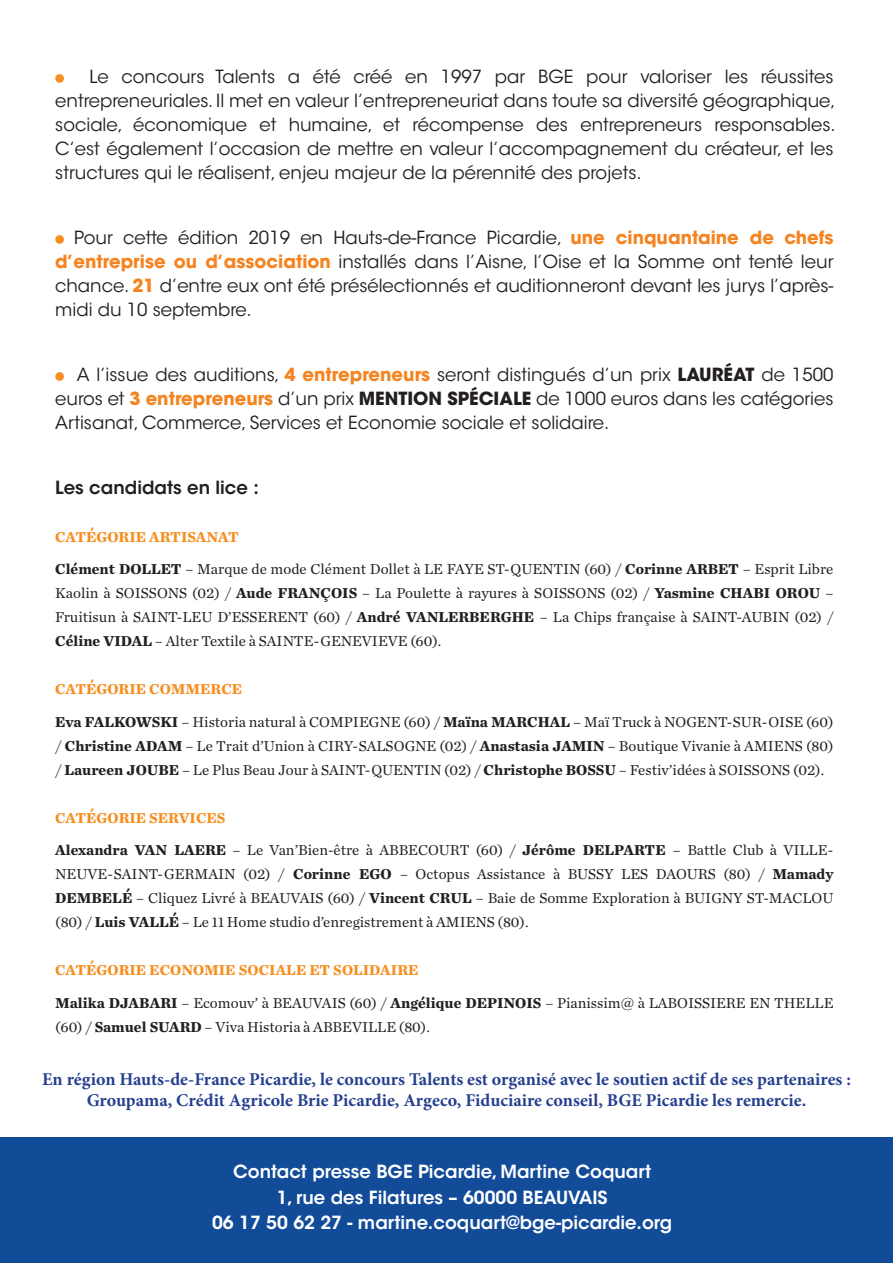
<style>
.page{position:relative;width:893px;height:1263px;background:#fff}
.page>*{position:absolute;margin:0;border:0;box-sizing:border-box;transform-origin:0 0}
.t1{font:18px/24px "ITC Avant Garde Std";color:#231f20;text-align:justify}
.t2{font:700 18px/21.6px "Minion Pro";color:#253f8e;text-align:center}
.t3{font:600 18px/25.5px "ITC Avant Garde Std";color:#fff;text-align:center}
.t4{font:600 18px "ITC Avant Garde Std";color:#231f20}
.t5{font:15px/24px "Chronicle Text G1";color:#231f20}
.s1{font-weight:700;color:#f58420}
.s2{font-weight:700}
.s3{font-weight:700;color:#f68f21}
</style>
<div class="page">
<div style="left:0;top:1137px;width:893px;height:126px;background:#124b98"></div>
<div style="left:55px;top:74px;width:9px;height:9px;background:#f68f21;border-radius:50%"></div>
<div style="left:55px;top:235px;width:9px;height:9px;background:#f68f21;border-radius:50%"></div>
<div style="left:55px;top:372px;width:9px;height:9px;background:#f68f21;border-radius:50%"></div>
<p class="t1" style="left:55px;top:64px;width:782px;text-align:left;text-indent:34px">Le concours Talents a été créé en 1997 par BGE pour valoriser les réussites entrepreneuriales. Il met en valeur l’entrepreneuriat dans toute sa diversité géographique, sociale, économique et humaine, et récompense des entrepreneurs responsables.<br>C’est également l’occasion de mettre en valeur l’accompagnement du créateur, et les structures qui le réalisent, enjeu majeur de la pérennité des projets.</p>
<p class="t1" style="left:55px;top:226px;width:780px;text-indent:19px">Pour cette édition 2019 en Hauts-de-France Picardie, <span class="s1">une cinquantaine de chefs d’entreprise ou d’association</span> installés dans l’Aisne, l’Oise et la Somme ont tenté leur chance. <span class="s1">21</span> d’entre eux ont été présélectionnés et auditionneront devant les jurys l’après&shy;midi du 10 septembre.</p>
<p class="t1" style="left:55px;top:363px;width:780px;text-indent:22px">A l’issue des auditions, <span class="s1">4 entrepreneurs</span> seront distingués d’un prix <span class="s2">LAURÉAT</span> de 1500 euros et <span class="s1">3 entrepreneurs</span> d’un prix <span class="s2">MENTION SPÉCIALE</span> de 1000 euros dans les catégories Artisanat, Commerce, Services et Economie sociale et solidaire.</p>
<p class="t4" style="left:55px;top:476px;width:205px">Les candidats en lice :</p>
<p class="t5" style="left:55px;top:520px;width:780px;line-height:32.5px"><span class="s3">CATÉGORIE ARTISANAT<br></span><span class="s2">Clément DOLLET</span> – Marque de mode Clément Dollet à LE FAYE ST-QUENTIN (60) / <span class="s2">Corinne ARBET</span> – Esprit Libre</p>
<p class="t5" style="left:55px;top:580px;width:780px;text-align:justify">Kaolin à SOISSONS (02) / <span class="s2">Aude FRANÇOIS</span> – La Poulette à rayures à SOISSONS (02) / <span class="s2">Yasmine CHABI OROU</span> – Fruitisun à SAINT-LEU D’ESSERENT (60) / <span class="s2">André VANLERBERGHE</span> – La Chips française à SAINT-AUBIN (02) / <span class="s2">Céline VIDAL</span> – Alter Textile à SAINTE-GENEVIEVE (60).</p>
<p class="t5" style="left:55px;top:672px;width:780px;line-height:32.5px"><span class="s3">CATÉGORIE COMMERCE<br></span><span class="s2">Eva FALKOWSKI</span> – Historia natural à COMPIEGNE (60) / <span class="s2">Maïna MARCHAL</span> – Maï Truck à NOGENT-SUR-OISE (60)</p>
<p class="t5" style="left:55px;top:733px;width:780px">/ <span class="s2">Christine ADAM</span> – Le Trait d’Union à CIRY-SALSOGNE (02) / <span class="s2">Anastasia JAMIN</span> – Boutique Vivanie à AMIENS (80) / <span class="s2">Laureen JOUBE</span> – Le Plus Beau Jour à SAINT-QUENTIN (02) / <span class="s2">Christophe BOSSU</span> – Festiv’idées à SOISSONS (02).</p>
<p class="t5" style="left:55px;top:801px;width:780px;line-height:32.5px"><span class="s3">CATÉGORIE SERVICES<br></span><span class="s2">Alexandra VAN LAERE</span> – Le Van’Bien-être à ABBECOURT (60) / <span class="s2">Jérôme DELPARTE</span> – Battle Club à VILLE-</p>
<p class="t5" style="left:55px;top:861px;width:780px;text-align:justify">NEUVE-SAINT-GERMAIN (02) / <span class="s2">Corinne EGO</span> – Octopus Assistance à BUSSY LES DAOURS (80) / <span class="s2">Mamady DEMBELÉ</span> – Cliquez Livré à BEAUVAIS (60) / <span class="s2">Vincent CRUL</span> – Baie de Somme Exploration à BUIGNY ST-MACLOU (80) / <span class="s2">Luis VALLÉ</span> – Le 11 Home studio d’enregistrement à AMIENS (80).</p>
<p class="t5" style="left:55px;top:953px;width:780px;line-height:32.5px"><span class="s3">CATÉGORIE ECONOMIE SOCIALE ET SOLIDAIRE<br></span><span class="s2">Malika DJABARI</span> – Ecomouv’ à BEAUVAIS (60) / <span class="s2">Angélique DEPINOIS</span> – Pianissim@ à LABOISSIERE EN THELLE</p>
<p class="t5" style="left:55px;top:1014px;width:376px">(60) / <span class="s2">Samuel SUARD</span> – Viva Historia à ABBEVILLE (80).</p>
<p class="t2" style="left:42px;top:1068px;width:810px">En région Hauts-de-France Picardie, le concours Talents est organisé avec le soutien actif de ses partenaires :<br>Groupama, Crédit Agricole Brie Picardie, Argeco, Fiduciaire conseil, BGE Picardie les remercie.</p>
<p class="t3" style="left:212px;top:1159px;width:462px">Contact presse BGE Picardie, Martine Coquart<br>1, rue des Filatures – 60000 BEAUVAIS<br>06 17 50 62 27 - martine.coquart@bge-picardie.org</p>
</div>
